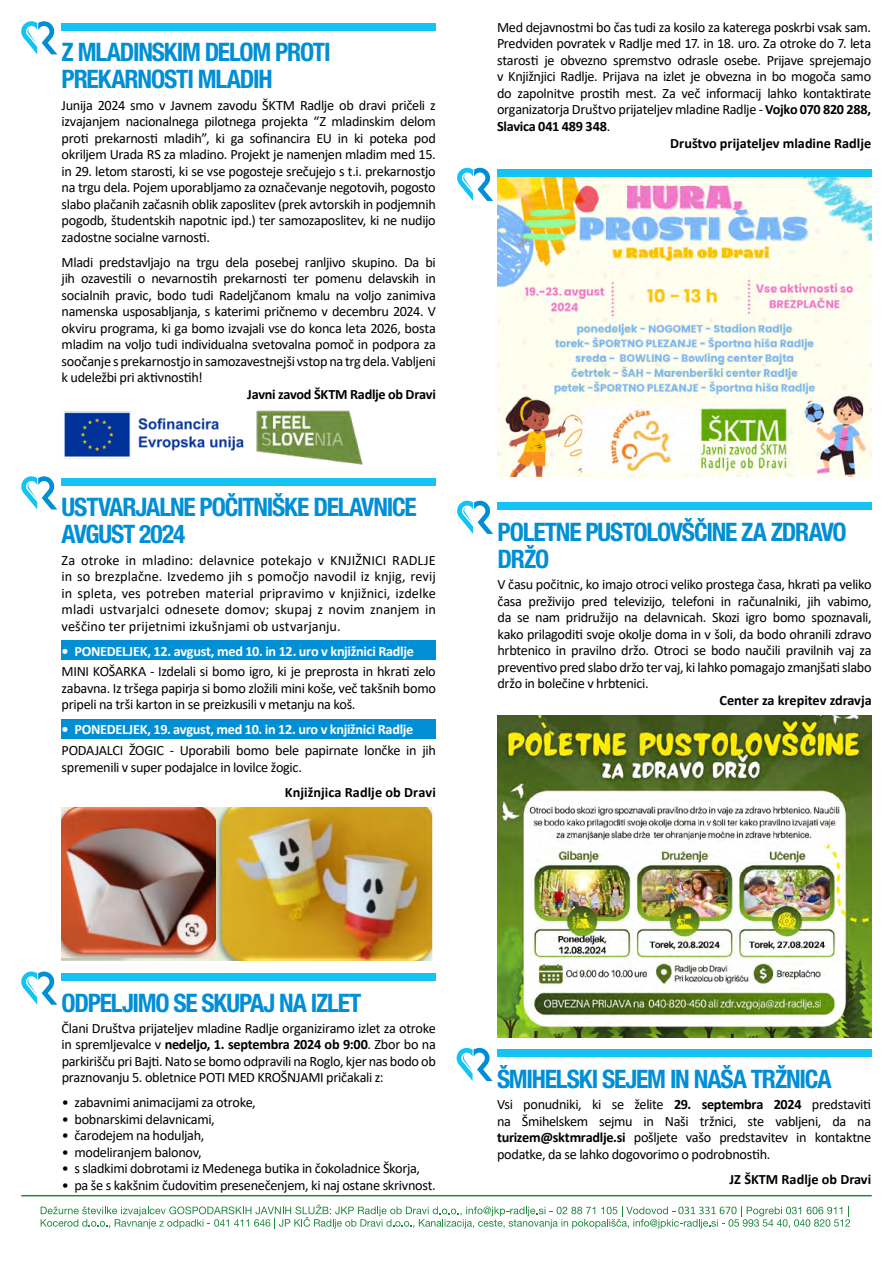
<style>
.page{position:relative;width:893px;height:1263px;background:#fff}
.page>*{position:absolute;margin:0;border:0;box-sizing:border-box;transform-origin:0 0}
.t1{font:700 condensed 25.5px/27px "Helvetica Neue LT Pro";letter-spacing:-.045em;color:#008fd5}
.t2{font:14.25px/16.5px "Calibri";letter-spacing:-.02em;color:#000;text-align:justify}
.t3{font:700 14.25px "Calibri";color:#000}
.t4{font:700 14.25px "Calibri";letter-spacing:-.02em;color:#fff}
.t5{font:700 14.25px "Calibri";letter-spacing:-.02em;color:#000}
.s1{font-weight:700}
.s2{font-weight:400}
</style>
<div class="page">
<img style="left:497px;top:177px;width:374px;height:299px">
<div style="left:497px;top:1049px;width:374px;height:8px;background:#12c3f4"></div>
<svg style="left:456px;top:1048px;width:37px;height:33px"></svg>
<div style="left:62px;top:973px;width:374px;height:7px;background:#12c3f4"></div>
<svg style="left:21px;top:971px;width:36px;height:34px"></svg>
<div style="left:497px;top:169px;width:375px;height:8px;background:#12c3f4"></div>
<svg style="left:457px;top:168px;width:36px;height:33px"></svg>
<div style="left:62px;top:23px;width:374px;height:7px;background:#12c3f4"></div>
<svg style="left:21px;top:21px;width:36px;height:33px"></svg>
<img style="left:63px;top:411px;width:181px;height:48px">
<img style="left:256px;top:410px;width:107px;height:55px">
<div style="left:497px;top:502px;width:375px;height:8px;background:#12c3f4"></div>
<svg style="left:457px;top:501px;width:36px;height:33px"></svg>
<img style="left:497px;top:715px;width:375px;height:322px">
<div style="left:62px;top:641px;width:374px;height:19px;background:#008fd5"></div>
<div style="left:62px;top:719px;width:374px;height:20px;background:#008fd5"></div>
<div style="left:62px;top:478px;width:374px;height:7px;background:#12c3f4"></div>
<svg style="left:21px;top:476px;width:36px;height:33px"></svg>
<img style="left:62px;top:808px;width:371px;height:153px">
<svg style="left:41px;top:1204px;width:809px;height:25px"></svg>
<hr style="left:21px;top:1195px;width:851px;height:1px;background:#1f893d">
<h1 class="t1" style="left:62px;top:38px;width:270px">Z MLADINSKIM DELOM PROTI<br>PREKARNOSTI MLADIH</h1>
<p class="t2" style="left:62px;top:96px;width:376px">Junija 2024 smo v Javnem zavodu ŠKTM Radlje ob dravi pričeli z izvajanjem nacionalnega pilotnega projekta “Z mladinskim delom proti prekarnosti mladih”, ki ga sofinancira EU in ki poteka pod okriljem Urada RS za mladino. Projekt je namenjen mladim med 15. in 29. letom starosti, ki se vse pogosteje srečujejo s t.i. prekarnostjo na trgu dela. Pojem uporabljamo za označevanje negotovih, pogosto slabo plačanih začasnih oblik zaposlitev (prek avtorskih in podjemnih pogodb, študentskih napotnic ipd.) ter samozaposlitev, ki ne nudijo zadostne socialne varnosti.</p>
<p class="t2" style="left:62px;top:253px;width:376px">Mladi predstavljajo na trgu dela posebej ranljivo skupino. Da bi jih ozavestili o nevarnostih prekarnosti ter pomenu delavskih in socialnih pravic, bodo tudi Radeljčanom kmalu na voljo zanimiva namenska usposabljanja, s katerimi pričnemo v decembru 2024. V okviru programa, ki ga bomo izvajali vse do konca leta 2026, bosta mladim na voljo tudi individualna svetovalna pomoč in podpora za soočanje s prekarnostjo in samozavestnejši vstop na trg dela. Vabljeni k udeležbi pri aktivnostih!</p>
<p class="t5" style="left:247px;top:384px;width:190px">Javni zavod ŠKTM Radlje ob Dravi</p>
<h1 class="t1" style="left:62px;top:493px;width:356px">USTVARJALNE POČITNIŠKE DELAVNICE<br>AVGUST 2024</h1>
<p class="t2" style="left:62px;top:551px;width:376px">Za otroke in mladino: delavnice potekajo v KNJIŽNICI RADLJE in so brezplačne. Izvedemo jih s pomočjo navodil iz knjig, revij in spleta, ves potreben material pripravimo v knjižnici, izdelke mladi ustvarjalci odnesete domov; skupaj z novim znanjem in veščino ter prijetnimi izkušnjami ob ustvarjanju.</p>
<p class="t4" style="left:62px;top:641px;width:354px">• PONEDELJEK, 12. avgust, med 10. in 12. uro v knjižnici Radlje</p>
<p class="t2" style="left:62px;top:663px;width:376px">MINI KOŠARKA - Izdelali si bomo igro, ki je preprosta in hkrati zelo zabavna. Iz tršega papirja si bomo zložili mini koše, več takšnih bomo pripeli na trši karton in se preizkusili v metanju na koš.</p>
<p class="t4" style="left:62px;top:720px;width:353px">• PONEDELJEK, 19. avgust, med 10. in 12. uro v knjižnici Radlje</p>
<p class="t2" style="left:62px;top:742px;width:376px">PODAJALCI ŽOGIC - Uporabili bomo bele papirnate lončke in jih spremenili v super podajalce in lovilce žogic.</p>
<p class="t3" style="left:285px;top:782px;width:153px">Knjižnjica Radlje ob Dravi</p>
<p class="t2" style="left:497px;top:19px;width:376px">Med dejavnostmi bo čas tudi za kosilo za katerega poskrbi vsak sam.</p>
<p class="t2" style="left:497px;top:35px;width:376px">Predviden povratek v Radlje med 17. in 18. uro. Za otroke do 7. leta</p>
<p class="t2" style="left:497px;top:52px;width:376px">starosti je obvezno spremstvo odrasle osebe. Prijave sprejemajo</p>
<p class="t2" style="left:497px;top:68px;width:376px">v Knjižnjici Radlje. Prijava na izlet je obvezna in bo mogoča samo</p>
<p class="t2" style="left:497px;top:85px;width:376px">do zapolnitve prostih mest. Za več informacij lahko kontaktirate</p>
<p class="t2" style="left:497px;top:101px;width:376px">organizatorja Društvo prijateljev mladine Radlje - <span class="s1">Vojko 070 820 288,</span></p>
<p class="t3" style="left:497px;top:116px;width:115px">Slavica 041 489 348<span class="s2">.</span></p>
<p class="t3" style="left:670px;top:133px;width:202px">Društvo prijateljev mladine Radlje</p>
<h1 class="t1" style="left:497px;top:518px;width:351px">POLETNE PUSTOLOVŠČINE ZA ZDRAVO<br>DRŽO</h1>
<p class="t2" style="left:497px;top:576px;width:376px">V času počitnic, ko imajo otroci veliko prostega časa, hkrati pa veliko časa preživijo pred televizijo, telefoni in računalniki, jih vabimo, da se nam pridružijo na delavnicah. Skozi igro bomo spoznavali, kako prilagoditi svoje okolje doma in v šoli, da bodo ohranili zdravo hrbtenico in pravilno držo. Otroci se bodo naučili pravilnih vaj za preventivo pred slabo držo ter vaj, ki lahko pomagajo zmanjšati slabo držo in bolečine v hrbtenici.</p>
<p class="t3" style="left:720px;top:690px;width:154px">Center za krepitev zdravja</p>
<h1 class="t1" style="left:62px;top:989px;width:301px">ODPELJIMO SE SKUPAJ NA IZLET</h1>
<p class="t2" style="left:62px;top:1019px;width:376px">Člani Društva prijateljev mladine Radlje organiziramo izlet za otroke in spremljevalce v <span class="s1">nedeljo, 1. septembra 2024 ob 9:00</span>. Zbor bo na parkirišču pri Bajti. Nato se bomo odpravili na Roglo, kjer nas bodo ob praznovanju 5. obletnice POTI MED KROŠNJAMI pričakali z:</p>
<p class="t2" style="left:62px;top:1094px;width:196px">• zabavnimi animacijami za otroke,</p>
<p class="t2" style="left:62px;top:1110px;width:155px">• bobnarskimi delavnicami,</p>
<p class="t2" style="left:62px;top:1127px;width:144px">• čarodejem na hoduljah,</p>
<p class="t2" style="left:62px;top:1143px;width:142px">• modeliranjem balonov,</p>
<p class="t2" style="left:62px;top:1160px;width:360px">• s sladkimi dobrotami iz Medenega butika in čokoladnice Škorja,</p>
<p class="t2" style="left:62px;top:1176px;width:376px">• pa še s kakšnim čudovitim presenečenjem, ki naj ostane skrivnost.</p>
<h1 class="t1" style="left:497px;top:1065px;width:336px">ŠMIHELSKI SEJEM IN NAŠA TRŽNICA</h1>
<p class="t2" style="left:497px;top:1096px;width:376px">Vsi ponudniki, ki se želite <span class="s1">29. septembra 2024</span> predstaviti na Šmihelskem sejmu in Naši tržnici, ste vabljeni, da na <span class="s1">turizem@sktmradlje.si</span> pošljete vašo predstavitev in kontaktne podatke, da se lahko dogovorimo o podrobnostih.</p>
<p class="t3" style="left:730px;top:1169px;width:143px">JZ ŠKTM Radlje ob Dravi</p>
</div>
